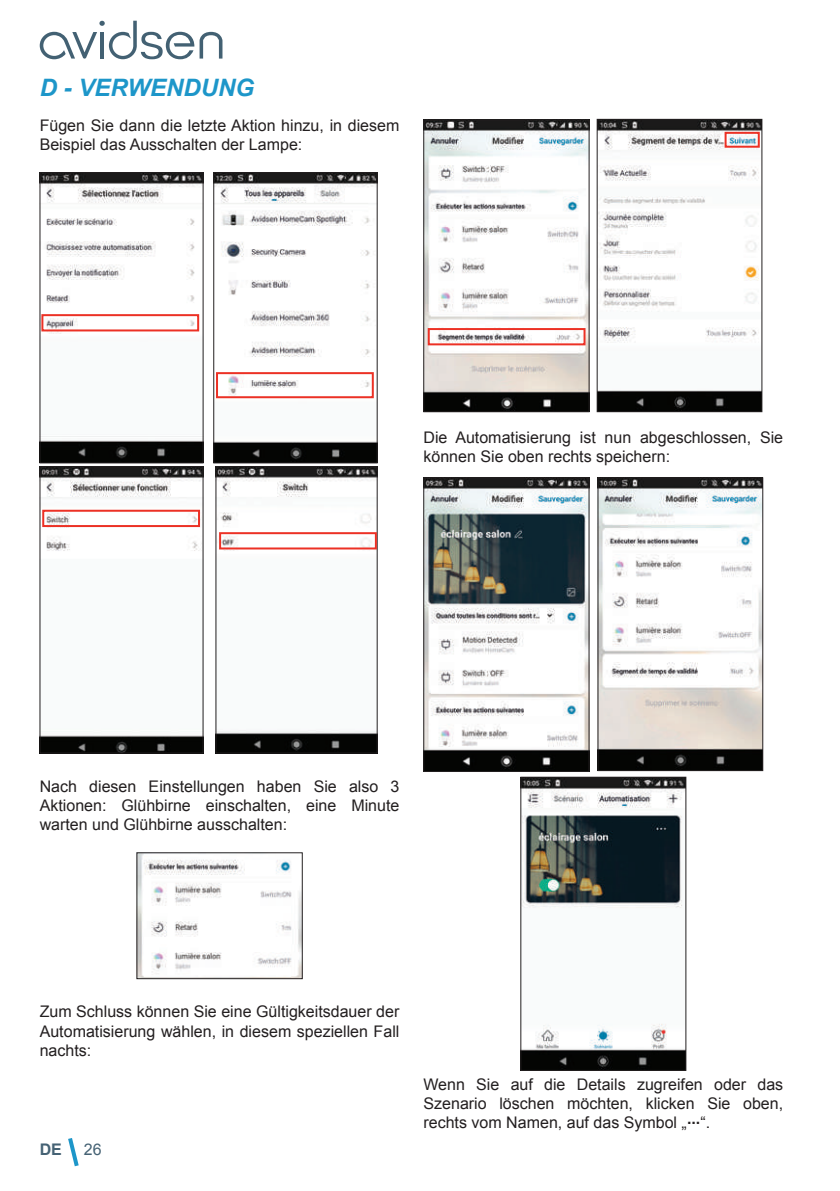
<style>
.page{position:relative;width:840px;height:1191px;background:#fff}
.page>*{position:absolute;margin:0;border:0;box-sizing:border-box;transform-origin:0 0}
.t1{font:italic 700 24px "Arial";color:#1d96c9}
.t2{font:16px/19.2px "Arial";color:#231f20;text-align:justify}
.t3{font:700 16px "Arial";color:#456274}
.t4{font:16px "Arial";color:#456274}
</style>
<div class="page">
<svg style="left:68px;top:1138px;width:11px;height:29px"></svg>
<svg style="left:40px;top:21px;width:182px;height:38px"></svg>
<img style="left:42px;top:174px;width:159px;height:287px">
<div style="left:40px;top:172px;width:163px;height:291px;border:1px solid #231f20"></div>
<div style="left:41px;top:314px;width:158px;height:17px;border:2px solid #ec3125"></div>
<img style="left:215px;top:174px;width:160px;height:287px">
<div style="left:213px;top:172px;width:164px;height:291px;border:1px solid #231f20"></div>
<div style="left:216px;top:372px;width:157px;height:26px;border:2px solid #ec3125"></div>
<img style="left:42px;top:468px;width:159px;height:283px">
<div style="left:40px;top:466px;width:163px;height:287px;border:1px solid #231f20"></div>
<div style="left:42px;top:510px;width:158px;height:17px;border:2px solid #ec3125"></div>
<img style="left:217px;top:468px;width:158px;height:283px">
<div style="left:215px;top:466px;width:162px;height:287px;border:1px solid #231f20"></div>
<div style="left:219px;top:532px;width:157px;height:17px;border:2px solid #ec3125"></div>
<img style="left:139px;top:854px;width:161px;height:123px">
<div style="left:137px;top:852px;width:165px;height:127px;border:1px solid #231f20"></div>
<img style="left:425px;top:122px;width:162px;height:288px">
<div style="left:423px;top:120px;width:166px;height:292px;border:1px solid #231f20"></div>
<div style="left:427px;top:328px;width:158px;height:17px;border:2px solid #ec3125"></div>
<img style="left:598px;top:121px;width:161px;height:289px">
<div style="left:596px;top:119px;width:165px;height:293px;border:1px solid #231f20"></div>
<div style="left:724px;top:132px;width:35px;height:16px;border:2px solid #ec3125"></div>
<img style="left:425px;top:479px;width:162px;height:290px">
<div style="left:423px;top:477px;width:166px;height:294px;border:1px solid #231f20"></div>
<img style="left:599px;top:479px;width:161px;height:290px">
<div style="left:597px;top:477px;width:165px;height:294px;border:1px solid #231f20"></div>
<img style="left:522px;top:779px;width:161px;height:289px">
<div style="left:520px;top:777px;width:165px;height:293px;border:1px solid #231f20"></div>
<h1 class="t1" style="left:40px;top:72px;width:216px">D - VERWENDUNG</h1>
<p class="t2" style="left:40px;top:116px;width:361px">Fügen Sie dann die letzte Aktion hinzu, in diesem<br>Beispiel das Ausschalten der Lampe:</p>
<p class="t2" style="left:423px;top:428px;width:361px">Die Automatisierung ist nun abgeschlossen, Sie können Sie oben rechts speichern:</p>
<p class="t2" style="left:40px;top:776px;width:361px">Nach diesen Einstellungen haben Sie also 3<br>Aktionen: Glühbirne einschalten, eine Minute warten und Glühbirne ausschalten:</p>
<p class="t2" style="left:40px;top:1002px;width:361px">Zum Schluss können Sie eine Gültigkeitsdauer der Automatisierung wählen, in diesem speziellen Fall nachts:</p>
<p class="t3" style="left:40px;top:1139px;width:24px">DE</p>
<p class="t4" style="left:84px;top:1139px;width:19px">26</p>
<p class="t2" style="left:423px;top:1074px;width:361px">Wenn Sie auf die Details zugreifen oder das Szenario löschen möchten, klicken Sie oben, rechts vom Namen, auf das Symbol „<sup>...</sup>“.</p>
</div>
